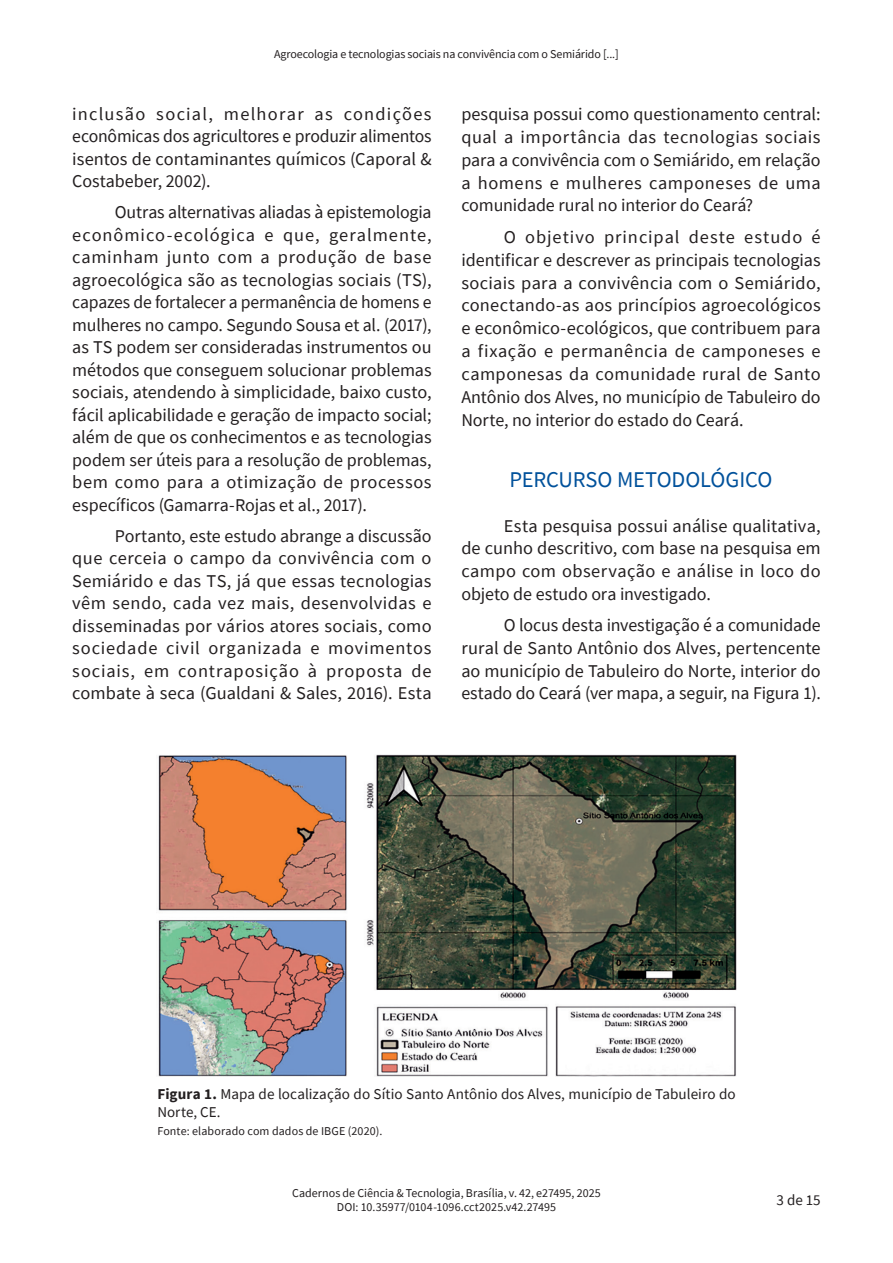
<style>
.page{position:relative;width:893px;height:1263px;background:#fff}
.page>*{position:absolute;margin:0;border:0;box-sizing:border-box;transform-origin:0 0}
.T_1{font:22.5px "Source Sans Pro";letter-spacing:-.005em;color:#01519b}
.MIOLO{font:18px/22.5px "Source Sans Pro";color:#231f20;text-align:justify}
.FIGURA_Legenda_b{font:15px/18px "Source Sans Pro";letter-spacing:.005em;color:#231f20}
.FIGURA_Fonte_b{font:12px/14.4px "Source Sans Pro";color:#231f20;text-align:center}
.s1{font-weight:700}
</style>
<div class="page">
<img style="left:158px;top:755px;width:578px;height:321px">
<p class="FIGURA_Fonte_b" style="left:274px;top:47px;width:346px">Agroecologia e tecnologias sociais na convivência com o Semiárido [...]</p>
<p class="MIOLO" style="left:72px;top:102px;width:361px">inclusão social, melhorar as condições econômicas dos agricultores e produzir alimentos isentos de contaminantes químicos (Caporal &amp; Costabeber, 2002).</p>
<p class="MIOLO" style="left:72px;top:201px;width:361px;text-indent:43px">Outras alternativas aliadas à epistemologia econômico-ecológica e que, geralmente, caminham junto com a produção de base agroecológica são as tecnologias sociais (TS), capazes de fortalecer a permanência de homens e mulheres no campo. Segundo Sousa et al. (2017), as TS podem ser consideradas instrumentos ou métodos que conseguem solucionar problemas sociais, atendendo à simplicidade, baixo custo, fácil aplicabilidade e geração de impacto social; além de que os conhecimentos e as tecnologias podem ser úteis para a resolução de problemas, bem como para a otimização de processos específicos (Gamarra-Rojas et al., 2017).</p>
<p class="MIOLO" style="left:72px;top:524px;width:361px;text-indent:43px">Portanto, este estudo abrange a discussão que cerceia o campo da convivência com o Semiárido e das TS, já que essas tecnologias vêm sendo, cada vez mais, desenvolvidas e disseminadas por vários atores sociais, como sociedade civil organizada e movimentos sociais, em contraposição à proposta de combate à seca (Gualdani &amp; Sales, 2016). Esta</p>
<p class="MIOLO" style="left:461px;top:102px;width:361px;line-height:23px">pesquisa possui como questionamento central: qual a importância das tecnologias sociais para a convivência com o Semiárido, em relação a homens e mulheres camponeses de uma comunidade rural no interior do Ceará?</p>
<p class="MIOLO" style="left:461px;top:225px;width:361px;line-height:23px;text-indent:43px">O objetivo principal deste estudo é identificar e descrever as principais tecnologias sociais para a convivência com o Semiárido, conectando-as aos princípios agroecológicos e econômico-ecológicos, que contribuem para a fixação e permanência de camponeses e camponesas da comunidade rural de Santo Antônio dos Alves, no município de Tabuleiro do Norte, no interior do estado do Ceará.</p>
<p class="T_1" style="left:510px;top:466px;width:264px">PERCURSO METODOLÓGICO</p>
<p class="MIOLO" style="left:461px;top:514px;width:361px;text-indent:43px">Esta pesquisa possui análise qualitativa, de cunho descritivo, com base na pesquisa em campo com observação e análise in loco do objeto de estudo ora investigado.</p>
<p class="MIOLO" style="left:461px;top:614px;width:361px;text-indent:43px">O locus desta investigação é a comunidade rural de Santo Antônio dos Alves, pertencente ao município de Tabuleiro do Norte, interior do estado do Ceará (ver mapa, a seguir, na Figura 1).</p>
<p class="FIGURA_Legenda_b" style="left:157px;top:1085px;width:580px"><span class="s1">Figura 1.</span> Mapa de localização do Sítio Santo Antônio dos Alves, município de Tabuleiro do<br>Norte, CE.</p>
<p class="FIGURA_Fonte_b" style="left:157px;top:1124px;width:226px">Fonte: elaborado com dados de IBGE (2020).</p>
<p class="FIGURA_Fonte_b" style="left:292px;top:1185px;width:310px">Cadernos de Ciência &amp; Tecnologia, Brasília, v. 42, e27495, 2025<br>DOI: 10.35977/0104-1096.cct2025.v42.27495</p>
<p class="FIGURA_Legenda_b" style="left:777px;top:1191px;width:46px">3 de 15</p>
</div>
